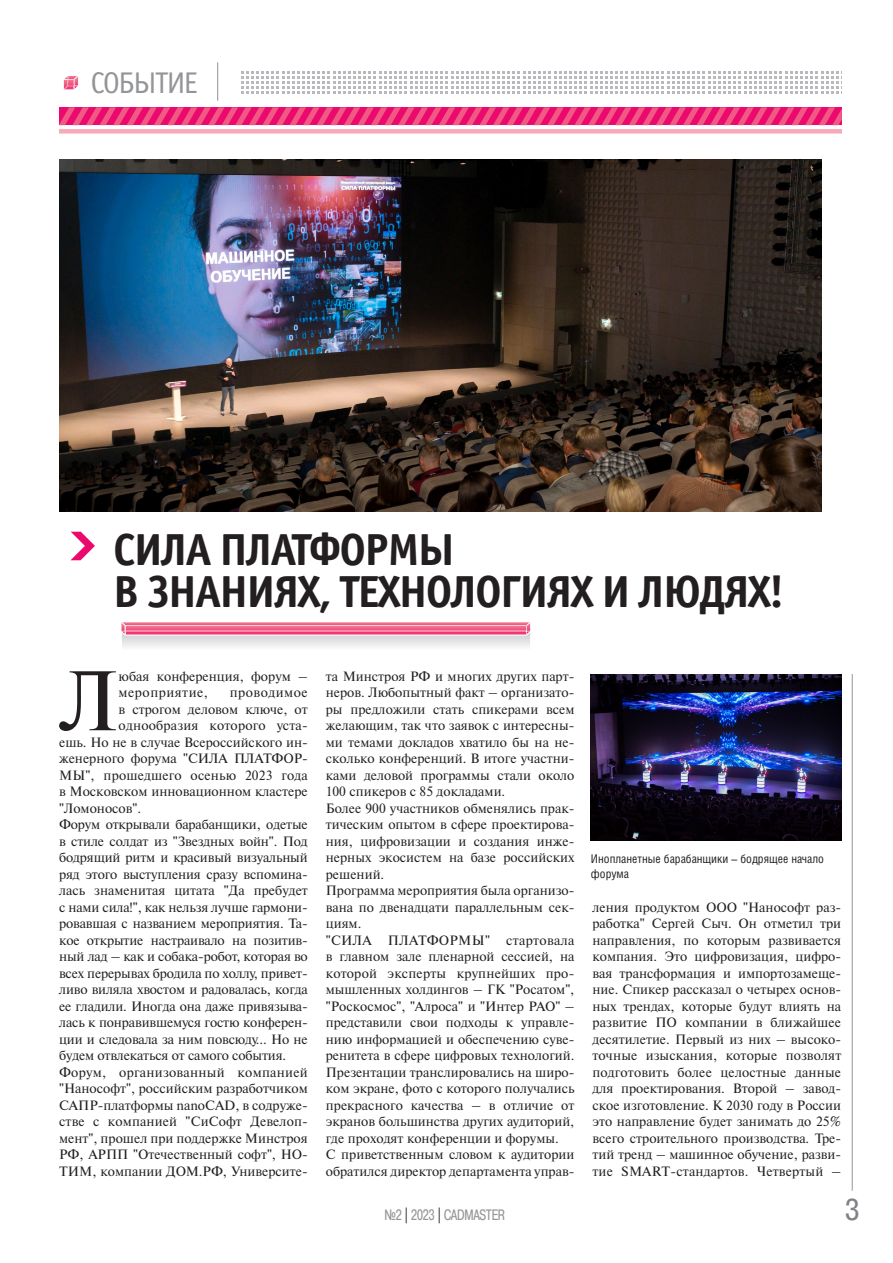
<style>
.page{position:relative;width:893px;height:1263px;background:#fff}
.page>*{position:absolute;margin:0;border:0;box-sizing:border-box;transform-origin:0 0}
.t1{font:84.15px "Newton C";color:#231f20}
.t2{font:700 45px/42px "Officina Sans C";letter-spacing:-.04em;color:#231f20}
.t3{font:30px "Officina Sans C";letter-spacing:-.05em;color:#939598}
.t4{font:30px "Pragmatica Cond C";color:#808285;scale:1.07 1}
.t5{font:15px "Pragmatica Cond C";color:#939598;scale:.9 1}
.t6{font:13.5px/16.5px "Newton C";color:#231f20}
.t7{font:13.5px "Newton C";letter-spacing:.02em;color:#231f20}
.t8{font:13.5px "Newton C";letter-spacing:.035em;color:#231f20}
.t9{font:12px/15px "Helios Cond";color:#231f20}
.s1{color:#231f20}
</style>
<div class="page">
<svg style="left:59px;top:107px;width:783px;height:18px;background:#ed2c77"></svg>
<div style="left:59px;top:129px;width:783px;height:5px;background:#f7abb8"></div>
<hr style="left:852px;top:674px;width:1px;height:517px;background:#939598">
<img style="left:60px;top:159px;width:761px;height:352px">
<svg style="left:121px;top:622px;width:410px;height:25px;background:#ebabbd"></svg>
<svg style="left:71px;top:532px;width:24px;height:28px"></svg>
<img style="left:591px;top:674px;width:250px;height:167px">
<hr style="left:217px;top:62px;width:1px;height:39px;background:#939598">
<svg style="left:241px;top:71px;width:598px;height:23px"></svg>
<svg style="left:63px;top:75px;width:16px;height:15px"></svg>
<h3 class="t3" style="left:91px;top:66px;width:109px">СОБЫТИЕ</h3>
<h2 class="t2" style="left:113px;top:530px;width:673px">СИЛА ПЛАТФОРМЫ<br>В ЗНАНИЯХ, ТЕХНОЛОГИЯХ И ЛЮДЯХ!</h2>
<h1 class="t1" style="left:60px;top:655px;width:60px">Л</h1>
<p class="t6" style="left:119px;top:668px;width:191px">юбая конференция, форум – мероприятие,</p>
<p class="t8" style="left:230px;top:685px;width:79px">проводимое</p>
<p class="t6" style="left:119px;top:701px;width:191px">в строгом деловом ключе, от</p>
<p class="t6" style="left:119px;top:717px;width:191px">однообразия которого уста-</p>
<p class="t6" style="left:59px;top:734px;width:250px">ешь. Но не в случае Всероссийского ин-</p>
<p class="t6" style="left:59px;top:750px;width:250px">женерного форума "СИЛА ПЛАТФОР-</p>
<p class="t6" style="left:59px;top:767px;width:250px">МЫ", прошедшего осенью 2023 года</p>
<p class="t6" style="left:59px;top:783px;width:250px">в Московском инновационном кластере</p>
<p class="t6" style="left:59px;top:800px;width:84px">"Ломоносов".</p>
<p class="t6" style="left:59px;top:816px;width:250px">Форум открывали барабанщики, одетые</p>
<p class="t6" style="left:59px;top:833px;width:250px">в стиле солдат из "Звездных войн". Под</p>
<p class="t6" style="left:59px;top:849px;width:250px">бодрящий ритм и красивый визуальный</p>
<p class="t6" style="left:59px;top:866px;width:250px">ряд этого выступления сразу вспомина-</p>
<p class="t6" style="left:59px;top:882px;width:250px">лась знаменитая цитата "Да пребудет</p>
<p class="t6" style="left:59px;top:899px;width:250px">с нами сила!", как нельзя лучше гармони-</p>
<p class="t6" style="left:59px;top:915px;width:250px">ровавшая с названием мероприятия. Та-</p>
<p class="t6" style="left:59px;top:932px;width:250px">кое открытие настраивало на позитив-</p>
<p class="t6" style="left:59px;top:948px;width:250px">ный лад – как и собака-робот, которая во</p>
<p class="t6" style="left:59px;top:965px;width:250px">всех перерывах бродила по холлу, привет-</p>
<p class="t6" style="left:59px;top:981px;width:250px">ливо виляла хвостом и радовалась, когда</p>
<p class="t6" style="left:59px;top:998px;width:250px">ее гладили. Иногда она даже привязыва-</p>
<p class="t6" style="left:59px;top:1014px;width:250px">лась к понравившемуся гостю конферен-</p>
<p class="t6" style="left:59px;top:1031px;width:250px">ции и следовала за ним повсюду… Но не</p>
<p class="t6" style="left:59px;top:1047px;width:229px">будем отвлекаться от самого события.</p>
<p class="t7" style="left:59px;top:1065px;width:250px">Форум, организованный компанией</p>
<p class="t6" style="left:59px;top:1080px;width:250px">"Нанософт", российским разработчиком</p>
<p class="t6" style="left:59px;top:1097px;width:250px">САПР-платформы nanoCAD, в содруже-</p>
<p class="t6" style="left:59px;top:1113px;width:250px">стве с компанией "СиСофт Девелоп-</p>
<p class="t6" style="left:59px;top:1130px;width:250px">мент", прошел при поддержке Минстроя</p>
<p class="t6" style="left:59px;top:1146px;width:250px">РФ, АРПП "Отечественный софт", НО-</p>
<p class="t6" style="left:59px;top:1163px;width:250px">ТИМ, компании ДОМ.РФ, Университе-</p>
<p class="t6" style="left:326px;top:668px;width:250px">та Минстроя РФ и многих других парт&shy;неров. Любопытный факт – организато&shy;ры предложили стать спикерами всем желающим, так что заявок с интересны&shy;ми темами докладов хватило бы на не&shy;сколько конференций. В итоге участни&shy;ками деловой программы стали около 100 спикеров с 85 докладами.<br>Более 900 участников обменялись прак&shy;тическим опытом в сфере проектирова&shy;ния, цифровизации и создания инже&shy;нерных экосистем на базе российских решений.<br>Программа мероприятия была организо&shy;вана по двенадцати параллельным сек&shy;циям.<br>"СИЛА ПЛАТФОРМЫ" стартовала в главном зале пленарной сессией, на которой эксперты крупнейших про&shy;мышленных холдингов – ГК "Росатом", "Роскосмос", "Алроса" и "Интер РАО" – представили свои подходы к управле&shy;нию информацией и обеспечению суве&shy;ренитета в сфере цифровых технологий.<br>Презентации транслировались на широ&shy;ком экране, фото с которого получались прекрасного качества – в отличие от экранов большинства других аудиторий, где проходят конференции и форумы.<br>С приветственным словом к аудитории обратился директор департамента управ-</p>
<p class="t9" style="left:591px;top:851px;width:235px">Инопланетные барабанщики – бодрящее начало форума</p>
<p class="t6" style="left:592px;top:899px;width:250px;text-align:justify">ления продуктом ООО "Нанософт раз&shy;работка" Сергей Сыч. Он отметил три направления, по которым развивается компания. Это цифровизация, цифро&shy;вая трансформация и импортозамеще&shy;ние. Спикер рассказал о четырех основ&shy;ных трендах, которые будут влиять на развитие ПО компании в ближайшее десятилетие. Первый из них – высоко&shy;точные изыскания, которые позволят подготовить более целостные данные для проектирования. Второй – завод&shy;ское изготовление. К 2030 году в России это направление будет занимать до 25% всего строительного производства. Тре&shy;тий тренд – машинное обучение, разви&shy;тие SMART-стандартов. Четвертый –</p>
<p class="t5" style="left:384px;top:1206px;width:135px">№2 <span class="s1">|</span> 2023 <span class="s1">|</span> CADMASTER</p>
<h3 class="t4" style="left:845px;top:1193px;width:14px">3</h3>
</div>
